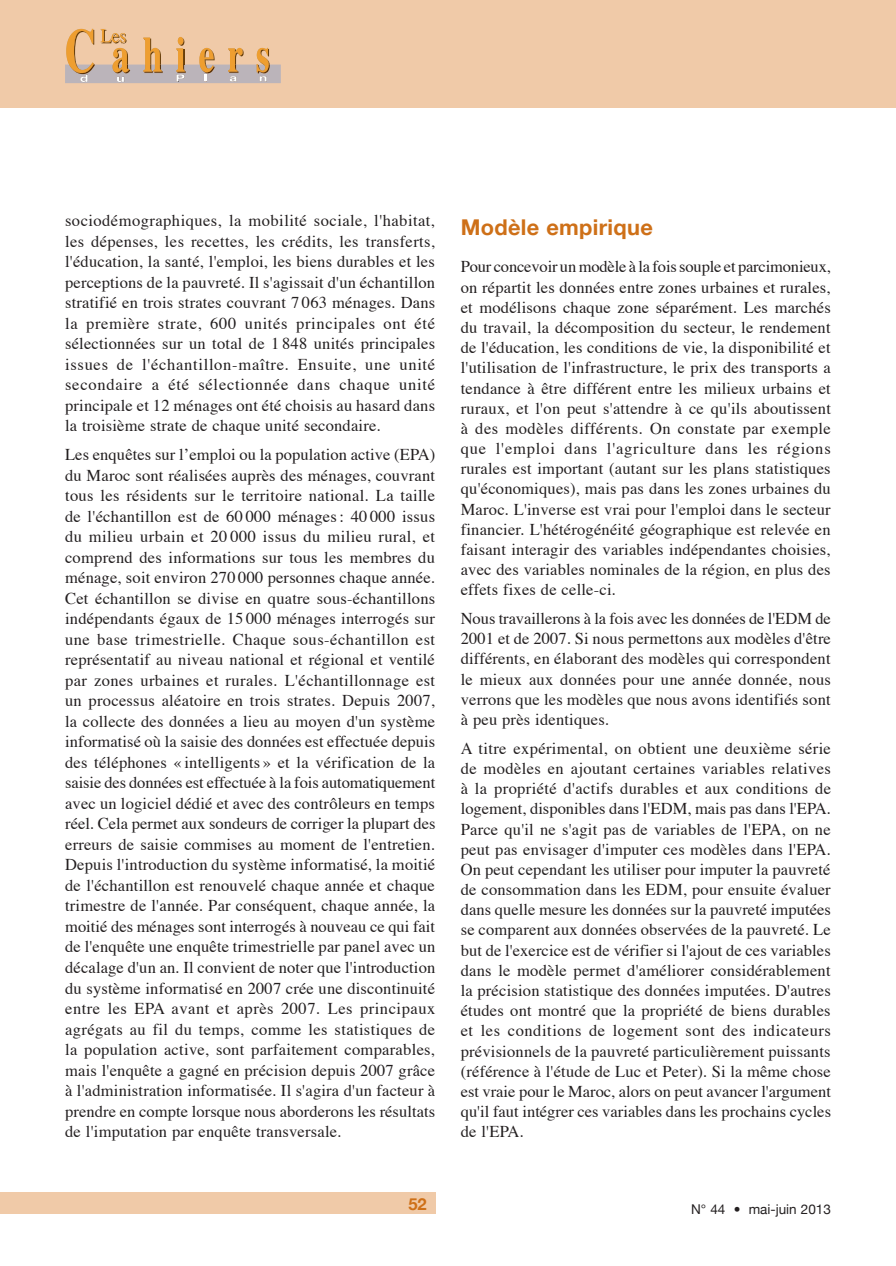
<style>
.page{position:relative;width:896px;height:1266px;background:#fff}
.page>*{position:absolute;margin:0;border:0;box-sizing:border-box;transform-origin:0 0}
.t1{font:700 21.75px "Helvetica Neue";letter-spacing:.015em;color:#ce7018}
.t2{font:16.5px/20.5px "Times";letter-spacing:.01em;color:#231f20;text-align:justify}
.t3{font:700 16.5px "Helvetica Neue";color:#ce7018}
.t4{font:13.5px "Helvetica Neue";color:#231f20}
</style>
<div class="page">
<div style="left:0;top:1192px;width:435px;height:21px;background:#f0caa8"></div>
<div style="left:0;top:0;width:894px;height:108px;background:#f0caa8"></div>
<svg style="left:65px;top:29px;width:216px;height:54px"></svg>
<hr style="left:894px;top:0;width:1px;height:108px;background:#f0caa8">
<p class="t2" style="left:65px;top:209px;width:371px">sociodémographiques, la mobilité sociale, l'habitat, les dépenses, les recettes, les crédits, les transferts, l'éducation, la santé, l'emploi, les biens durables et les perceptions de la pauvreté. Il s'agissait d'un échantillon stratifié en trois strates couvrant 7 063 ménages. Dans la première strate, 600 unités principales ont été sélectionnées sur un total de 1 848 unités principales issues de l'échantillon-maître. Ensuite, une unité secondaire a été sélectionnée dans chaque unité principale et 12 ménages ont été choisis au hasard dans la troisième strate de chaque unité secondaire.</p>
<p class="t2" style="left:65px;top:443px;width:372px;text-align:left">Les enquêtes sur l’emploi ou la population active (EPA) du Maroc sont réalisées auprès des ménages, couvrant tous les résidents sur le territoire national. La taille de l'échantillon est de 60 000 ménages: 40 000 issus du milieu urbain et 20 000 issus du milieu rural, et comprend des informations sur tous les membres du ménage, soit environ 270 000 personnes chaque année.<br>Cet échantillon se divise en quatre sous-échantillons indépendants égaux de 15 000 ménages interrogés sur une base trimestrielle. Chaque sous-échantillon est représentatif au niveau national et régional et ventilé par zones urbaines et rurales. L'échantillonnage est un processus aléatoire en trois strates. Depuis 2007, la collecte des données a lieu au moyen d'un système informatisé où la saisie des données est effectuée depuis des téléphones « intelligents » et la vérification de la saisie des données est effectuée à la fois automatiquement avec un logiciel dédié et avec des contrôleurs en temps réel. Cela permet aux sondeurs de corriger la plupart des erreurs de saisie commises au moment de l'entretien.<br>Depuis l'introduction du système informatisé, la moitié de l'échantillon est renouvelé chaque année et chaque trimestre de l'année. Par conséquent, chaque année, la moitié des ménages sont interrogés à nouveau ce qui fait de l'enquête une enquête trimestrielle par panel avec un décalage d'un an. Il convient de noter que l'introduction du système informatisé en 2007 crée une discontinuité entre les EPA avant et après 2007. Les principaux agrégats au fil du temps, comme les statistiques de la population active, sont parfaitement comparables, mais l'enquête a gagné en précision depuis 2007 grâce à l'administration informatisée. Il s'agira d'un facteur à prendre en compte lorsque nous aborderons les résultats de l'imputation par enquête transversale.</p>
<h1 class="t1" style="left:460px;top:214px;width:193px">Modèle empirique</h1>
<p class="t2" style="left:460px;top:255px;width:372px">Pour concevoir un modèle à la fois souple et parcimonieux, on répartit les données entre zones urbaines et rurales, et modélisons chaque zone séparément. Les marchés du travail, la décomposition du secteur, le rendement de l'éducation, les conditions de vie, la disponibilité et l'utilisation de l'infrastructure, le prix des transports a tendance à être différent entre les milieux urbains et ruraux, et l'on peut s'attendre à ce qu'ils aboutissent à des modèles différents. On constate par exemple que l'emploi dans l'agriculture dans les régions rurales est important (autant sur les plans statistiques qu'économiques), mais pas dans les zones urbaines du Maroc. L'inverse est vrai pour l'emploi dans le secteur financier. L'hétérogénéité géographique est relevée en faisant interagir des variables indépendantes choisies, avec des variables nominales de la région, en plus des effets fixes de celle-ci.</p>
<p class="t2" style="left:460px;top:607px;width:372px">Nous travaillerons à la fois avec les données de l'EDM de 2001 et de 2007. Si nous permettons aux modèles d'être différents, en élaborant des modèles qui correspondent le mieux aux données pour une année donnée, nous verrons que les modèles que nous avons identifiés sont à peu près identiques.</p>
<p class="t2" style="left:460px;top:736px;width:372px;text-align:left">A titre expérimental, on obtient une deuxième série de modèles en ajoutant certaines variables relatives à la propriété d'actifs durables et aux conditions de logement, disponibles dans l'EDM, mais pas dans l'EPA.<br>Parce qu'il ne s'agit pas de variables de l'EPA, on ne peut pas envisager d'imputer ces modèles dans l'EPA.<br>On peut cependant les utiliser pour imputer la pauvreté de consommation dans les EDM, pour ensuite évaluer dans quelle mesure les données sur la pauvreté imputées se comparent aux données observées de la pauvreté. Le but de l'exercice est de vérifier si l'ajout de ces variables dans le modèle permet d'améliorer considérablement la précision statistique des données imputées. D'autres études ont montré que la propriété de biens durables et les conditions de logement sont des indicateurs prévisionnels de la pauvreté particulièrement puissants (référence à l'étude de Luc et Peter). Si la même chose est vraie pour le Maroc, alors on peut avancer l'argument qu'il faut intégrer ces variables dans les prochains cycles de l'EPA.</p>
<p class="t3" style="left:408px;top:1194px;width:20px">52</p>
<p class="t4" style="left:691px;top:1200px;width:141px">N° 44 • mai-juin 2013</p>
</div>
